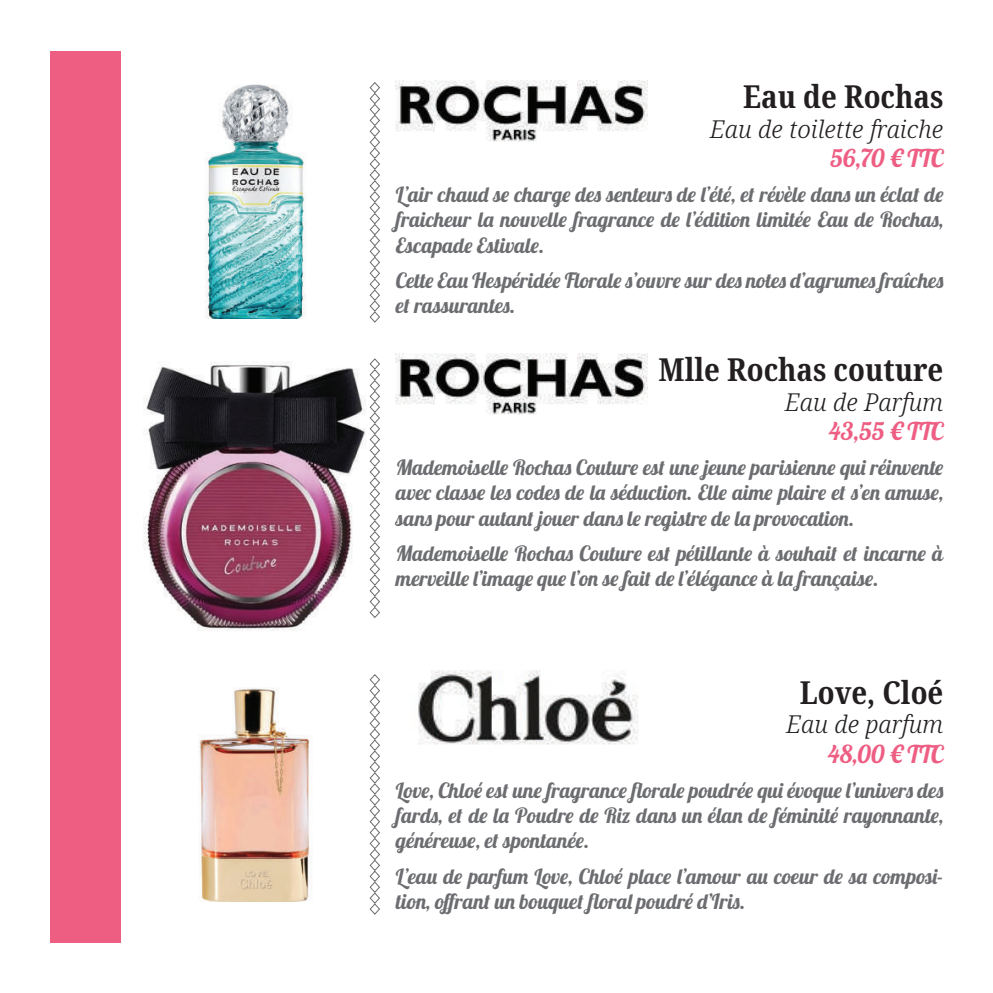
<style>
.page{position:relative;width:993px;height:993px;background:#fff}
.page>*{position:absolute;margin:0;border:0;box-sizing:border-box;transform-origin:0 0}
.t1{font:700 condensed 31.5px "Noto Serif";color:#231f20}
.t2{font:italic 300 24.5px "Noto Serif";color:#231f20}
.t3{font:24.5px "Lobster";color:#ee5e83}
.t4{font:21px/25.2px "Lobster";color:#6c6d70;text-align:justify}
</style>
<div class="page">
<div style="left:50px;top:50px;width:71px;height:892px;background:#ee5e83"></div>
<img style="left:205px;top:84px;width:101px;height:234px">
<img style="left:198px;top:687px;width:115px;height:214px">
<img style="left:144px;top:361px;width:222px;height:270px">
<img style="left:396px;top:80px;width:251px;height:62px">
<img style="left:396px;top:353px;width:251px;height:62px">
<img style="left:418px;top:670px;width:220px;height:74px">
<svg style="left:369px;top:82px;width:11px;height:241px"></svg>
<svg style="left:369px;top:674px;width:11px;height:241px"></svg>
<svg style="left:369px;top:358px;width:11px;height:260px"></svg>
<h1 class="t1" style="left:743px;top:75px;width:201px">Eau de Rochas</h1>
<p class="t2" style="left:709px;top:112px;width:235px">Eau de toilette fraiche</p>
<p class="t3" style="left:830px;top:142px;width:114px">56,70 € TTC</p>
<p class="t4" style="left:396px;top:181px;width:549px">L’air chaud se charge des senteurs de l’été, et révèle dans un éclat de fraicheur la nouvelle fragrance de l’édition limitée Eau de Rochas, Escapade Estivale.</p>
<p class="t4" style="left:396px;top:267px;width:549px">Cette Eau Hespéridée Florale s’ouvre sur des notes d’agrumes fraîches et rassurantes.</p>
<h1 class="t1" style="left:658px;top:347px;width:286px">Mlle Rochas couture</h1>
<p class="t2" style="left:784px;top:385px;width:160px">Eau de Parfum</p>
<p class="t3" style="left:828px;top:415px;width:116px">43,55 € TTC</p>
<p class="t4" style="left:396px;top:454px;width:549px">Mademoiselle Rochas Couture est une jeune parisienne qui réinvente avec classe les codes de la séduction. Elle aime plaire et s’en amuse, sans pour autant jouer dans le registre de la provocation.</p>
<p class="t4" style="left:396px;top:540px;width:548px">Mademoiselle Rochas Couture est pétillante à souhait et incarne à merveille l’image que l’on se fait de l’élégance à la française.</p>
<h1 class="t1" style="left:799px;top:670px;width:145px">Love, Cloé</h1>
<p class="t2" style="left:786px;top:707px;width:158px">Eau de parfum</p>
<p class="t3" style="left:827px;top:738px;width:117px">48,00 € TTC</p>
<p class="t4" style="left:396px;top:777px;width:549px">Love, Chloé est une fragrance florale poudrée qui évoque l’univers des fards, et de la Poudre de Riz dans un élan de féminité rayonnante, généreuse, et spontanée.</p>
<p class="t4" style="left:396px;top:862px;width:548px">L’eau de parfum Love, Chloé place l’amour au coeur de sa composi&shy;tion, offrant un bouquet floral poudré d’Iris.</p>
</div>
